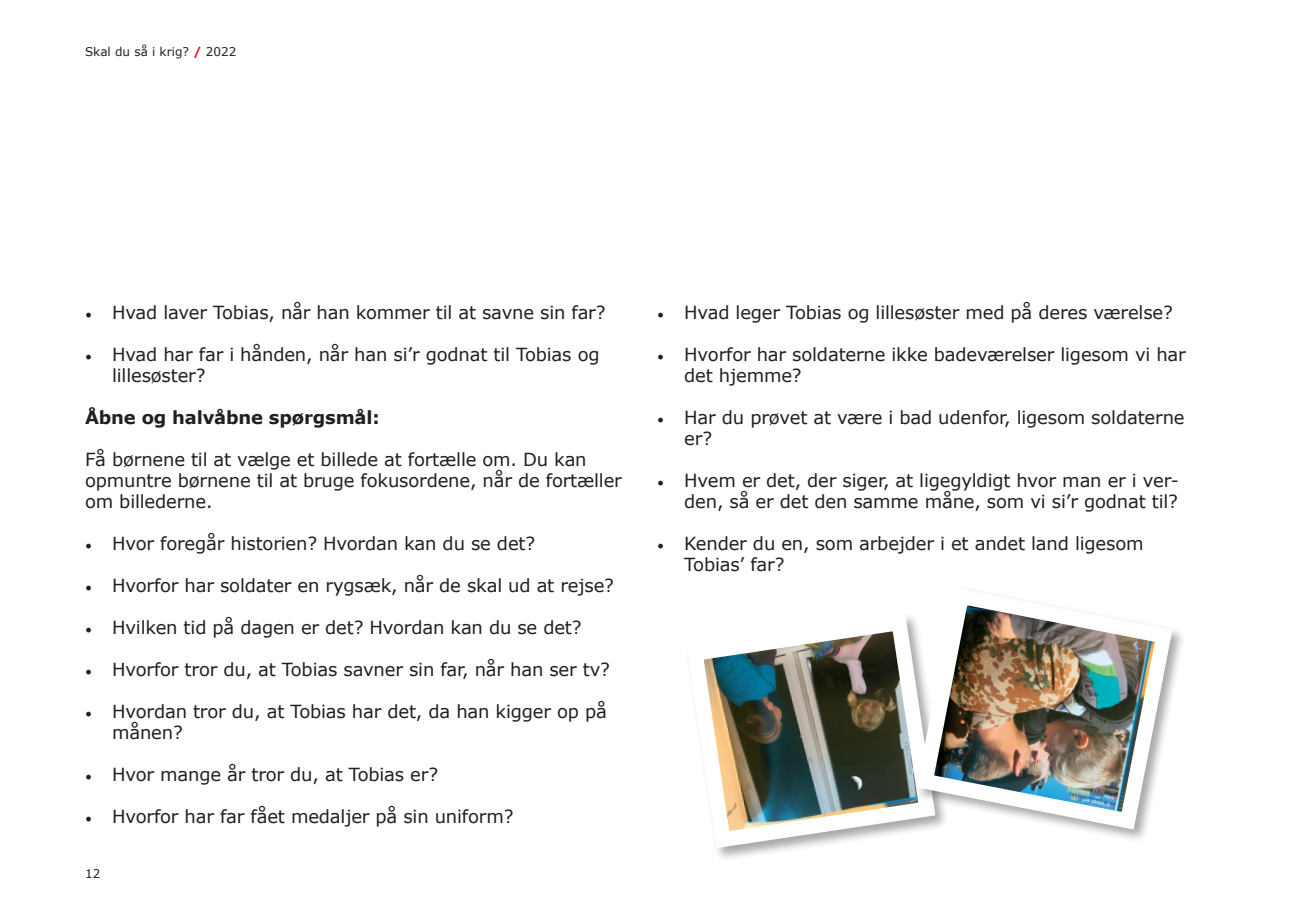
<style>
.page{position:relative;width:1289px;height:919px;background:#fff}
.page>*{position:absolute;margin:0;border:0;box-sizing:border-box;transform-origin:0 0}
.t1{font:18px/21px "Verdana";letter-spacing:-.01em;color:#231f20}
.t2{font:700 18px "Verdana";letter-spacing:-.01em;color:#231f20}
.t3{font:12px "Verdana";color:#231f20}
.s1{font-weight:700;color:#dc1a32}
.s2{font-family:"Minion Pro"}
</style>
<div class="page">
<img style="left:703px;top:616px;width:204px;height:240px">
<img style="left:907px;top:605px;width:274px;height:233px">
<p class="t3" style="left:85px;top:44px;width:153px">Skal du så i krig? <span class="s1">/</span> 2022</p>
<p class="t1" style="left:85px;top:302px;width:522px"><span class="s2">•</span> Hvad laver Tobias, når han kommer til at savne sin far?</p>
<p class="t1" style="left:112px;top:344px;width:489px;text-indent:-27px"><span class="s2">•</span> Hvad har far i hånden, når han si’r godnat til Tobias og lillesøster?</p>
<p class="t2" style="left:85px;top:405px;width:296px">Åbne og halvåbne spørgsmål:</p>
<p class="t1" style="left:85px;top:449px;width:538px">Få børnene til at vælge et billede at fortælle om. Du kan opmuntre børnene til at bruge fokusordene, når de fortæller om billederne.</p>
<p class="t1" style="left:85px;top:533px;width:451px"><span class="s2">•</span> Hvor foregår historien? Hvordan kan du se det?</p>
<p class="t1" style="left:85px;top:575px;width:530px"><span class="s2">•</span> Hvorfor har soldater en rygsæk, når de skal ud at rejse?</p>
<p class="t1" style="left:85px;top:617px;width:498px"><span class="s2">•</span> Hvilken tid på dagen er det? Hvordan kan du se det?</p>
<p class="t1" style="left:85px;top:659px;width:526px"><span class="s2">•</span> Hvorfor tror du, at Tobias savner sin far, når han ser tv?</p>
<p class="t1" style="left:112px;top:701px;width:496px;text-indent:-27px"><span class="s2">•</span> Hvordan tror du, at Tobias har det, da han kigger op på månen?</p>
<p class="t1" style="left:85px;top:764px;width:354px"><span class="s2">•</span> Hvor mange år tror du, at Tobias er?</p>
<p class="t1" style="left:85px;top:806px;width:430px"><span class="s2">•</span> Hvorfor har far fået medaljer på sin uniform?</p>
<p class="t3" style="left:85px;top:865px;width:17px">12</p>
<p class="t1" style="left:657px;top:302px;width:517px"><span class="s2">•</span> Hvad leger Tobias og lillesøster med på deres værelse?</p>
<p class="t1" style="left:684px;top:344px;width:503px;text-indent:-27px"><span class="s2">•</span> Hvorfor har soldaterne ikke badeværelser ligesom vi har det hjemme?</p>
<p class="t1" style="left:684px;top:407px;width:502px;text-indent:-27px"><span class="s2">•</span> Har du prøvet at være i bad udenfor, ligesom soldaterne er?</p>
<p class="t1" style="left:657px;top:470px;width:523px;text-align:right"><span class="s2">•</span> Hvem er det, der siger, at ligegyldigt hvor man er i ver&shy;den, så er det den samme måne, som vi si’r godnat til?</p>
<p class="t1" style="left:684px;top:533px;width:461px;text-indent:-27px"><span class="s2">•</span> Kender du en, som arbejder i et andet land ligesom<br>Tobias’ far?</p>
</div>
